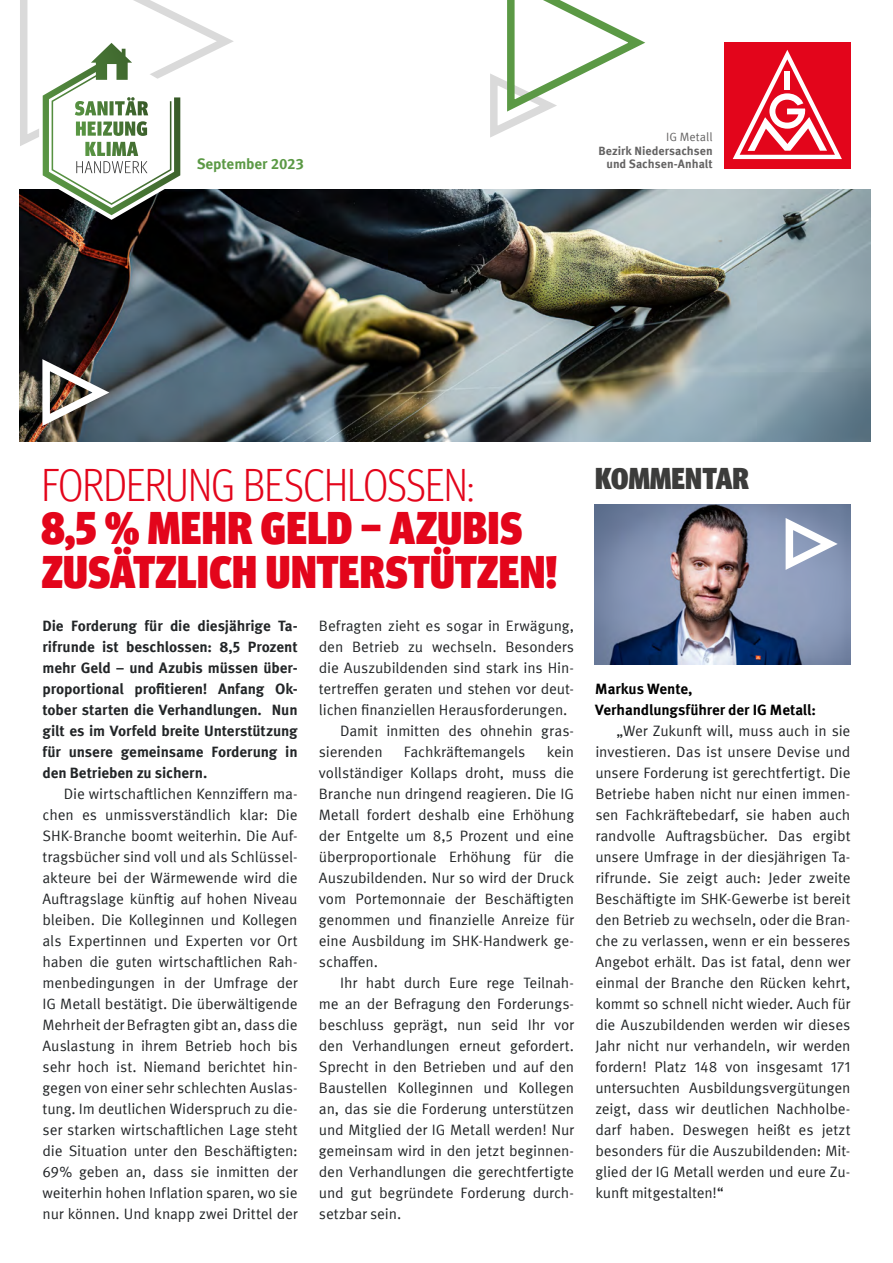
<style>
.page{position:relative;width:893px;height:1263px;background:#fff}
.page>*{position:absolute;margin:0;border:0;box-sizing:border-box;transform-origin:0 0}
.t1{font:900 condensed 45.6px/43.5px "Meta Head IGM";letter-spacing:.01em;color:#e3051b}
.t2{font:300 condensed 45.6px "Meta Head IGM";letter-spacing:-.005em;color:#e3051b}
.t3{font:900 condensed 30px "Meta Head IGM";letter-spacing:.01em;color:#3c3c3b}
.t4{font:15px/21px "Meta IGM";letter-spacing:-.01em;color:#222527;text-align:justify}
.t5{font:700 15px/21px "Meta IGM";letter-spacing:-.005em;color:#222527;text-align:justify}
.t6{font:700 15px/21px "Meta IGM";letter-spacing:-.005em;color:#000}
.t7{font:700 15px "Meta IGM";letter-spacing:-.005em;color:#5b9945}
.t8{font:700 12px/13.5px "Meta IGM";color:#646363;text-align:right}
.t9{font:12px "Meta IGM";letter-spacing:.01em;color:#646363}
</style>
<div class="page">
<svg style="left:490px;top:0;width:155px;height:138px"></svg>
<div style="left:724px;top:43px;width:126px;height:126px;background:#e3051b"></div>
<svg style="left:733px;top:50px;width:109px;height:109px"></svg>
<img style="left:20px;top:190px;width:850px;height:252px">
<svg style="left:19px;top:0;width:223px;height:220px"></svg>
<img style="left:595px;top:504px;width:255px;height:160px">
<svg style="left:779px;top:514px;width:67px;height:62px"></svg>
<img style="left:36px;top:355px;width:82px;height:77px">
<p class="t7" style="left:197px;top:152px;width:109px">September 2023</p>
<p class="t9" style="left:666px;top:128px;width:48px">IG Metall</p>
<p class="t8" style="left:598px;top:143px;width:116px">Bezirk Niedersachsen und Sachsen-Anhalt</p>
<h1 class="t2" style="left:42px;top:453px;width:434px">FORDERUNG BESCHLOSSEN:</h1>
<h1 class="t1" style="left:41px;top:504px;width:517px">8,5 % MEHR GELD – AZUBIS<br>ZUSÄTZLICH UNTERSTÜTZEN!</h1>
<p class="t5" style="left:43px;top:614px;width:257px">Die Forderung für die diesjährige Ta&shy;rifrunde ist beschlossen: 8,5 Prozent mehr Geld – und Azubis müssen über&shy;proportional profitieren! Anfang Ok&shy;tober starten die Verhandlungen. Nun gilt es im Vorfeld breite Unterstützung für unsere gemeinsame Forderung in den Betrieben zu sichern.</p>
<p class="t4" style="left:43px;top:782px;width:257px;text-indent:21px">Die wirtschaftlichen Kennziffern ma&shy;chen es unmissverständlich klar: Die SHK-Branche boomt weiterhin. Die Auf&shy;tragsbücher sind voll und als Schlüssel&shy;akteure bei der Wärmewende wird die Auftragslage künftig auf hohen Niveau bleiben. Die Kolleginnen und Kollegen als Expertinnen und Experten vor Ort haben die guten wirtschaftlichen Rah&shy;menbedingungen in der Umfrage der IG Metall bestätigt. Die überwältigende Mehrheit der Befragten gibt an, dass die Auslastung in ihrem Betrieb hoch bis sehr hoch ist. Niemand berichtet hin&shy;gegen von einer sehr schlechten Auslas&shy;tung. Im deutlichen Widerspruch zu die&shy;ser starken wirtschaftlichen Lage steht die Situation unter den Beschäftigten:<br>69% geben an, dass sie inmitten der weiterhin hohen Inflation sparen, wo sie nur können. Und knapp zwei Drittel der</p>
<p class="t4" style="left:319px;top:614px;width:257px">Befragten zieht es sogar in Erwägung,</p>
<p class="t4" style="left:319px;top:635px;width:257px">den Betrieb zu wechseln. Besonders</p>
<p class="t4" style="left:319px;top:656px;width:257px">die Auszubildenden sind stark ins Hin-</p>
<p class="t4" style="left:319px;top:677px;width:257px">tertreffen geraten und stehen vor deut-</p>
<p class="t4" style="left:319px;top:698px;width:250px">lichen finanziellen Herausforderungen.</p>
<p class="t4" style="left:340px;top:719px;width:235px">Damit inmitten des ohnehin gras-</p>
<p class="t4" style="left:319px;top:740px;width:65px">sierenden</p>
<p class="t4" style="left:404px;top:740px;width:123px">Fachkräftemangels</p>
<p class="t4" style="left:319px;top:740px;width:257px;text-indent:228px">kein vollständiger Kollaps droht, muss die Branche nun dringend reagieren. Die IG Metall fordert deshalb eine Erhöhung der Entgelte um 8,5 Prozent und eine überproportionale Erhöhung für die Auszubildenden. Nur so wird der Druck vom Portemonnaie der Beschäftigten genommen und finanzielle Anreize für eine Ausbildung im SHK-Handwerk ge&shy;schaffen.</p>
<p class="t4" style="left:319px;top:971px;width:257px;text-indent:21px">Ihr habt durch Eure rege Teilnah&shy;me an der Befragung den Forderungs&shy;beschluss geprägt, nun seid Ihr vor den Verhandlungen erneut gefordert.<br>Sprecht in den Betrieben und auf den Baustellen Kolleginnen und Kollegen an, das sie die Forderung unterstützen und Mitglied der IG Metall werden! Nur gemeinsam wird in den jetzt beginnen&shy;den Verhandlungen die gerechtfertigte und gut begründete Forderung durch&shy;setzbar sein.</p>
<h2 class="t3" style="left:595px;top:454px;width:155px">KOMMENTAR</h2>
<p class="t6" style="left:595px;top:677px;width:222px">Markus Wente,<br>Verhandlungsführer der IG Metall:</p>
<p class="t4" style="left:595px;top:719px;width:257px;text-indent:21px">„Wer Zukunft will, muss auch in sie investieren. Das ist unsere Devise und unsere Forderung ist gerechtfertigt. Die Betriebe haben nicht nur einen immen&shy;sen Fachkräftebedarf, sie haben auch randvolle Auftragsbücher. Das ergibt unsere Umfrage in der diesjährigen Ta&shy;rifrunde. Sie zeigt auch: Jeder zweite Beschäftigte im SHK-Gewerbe ist bereit den Betrieb zu wechseln, oder die Bran&shy;che zu verlassen, wenn er ein besseres Angebot erhält. Das ist fatal, denn wer einmal der Branche den Rücken kehrt, kommt so schnell nicht wieder. Auch für die Auszubildenden werden wir dieses Jahr nicht nur verhandeln, wir werden fordern! Platz 148 von insgesamt 171 untersuchten Ausbildungsvergütungen zeigt, dass wir deutlichen Nachholbe&shy;darf haben. Deswegen heißt es jetzt besonders für die Auszubildenden: Mit&shy;glied der IG Metall werden und eure Zu&shy;kunft mitgestalten!“</p>
</div>
